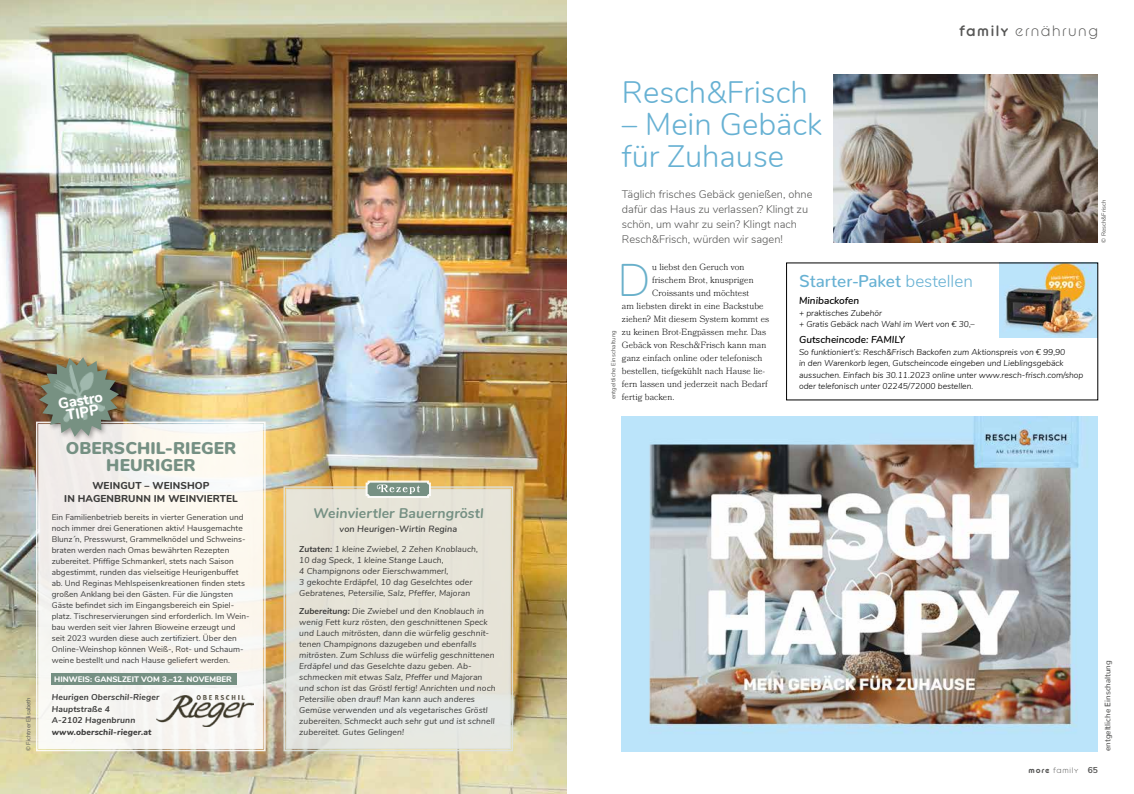
<style>
.page{position:relative;width:1134px;height:794px;background:#fff}
.page>*{position:absolute;margin:0;border:0;box-sizing:border-box;transform-origin:0 0}
.t1{font:200 45.7px "Nunito";color:#69b0ca}
.t2{font:300 31px/32px "Nunito";color:#67b1d3}
.t3{font:900 17px/17px "Nunito";letter-spacing:.01em;color:#759083;text-align:center}
.t4{font:500 17px "Nunito";color:#67b1d3}
.t5{font:15px "BC Alphapipe L";letter-spacing:.1em;color:#575756}
.t6{font:800 15px/12.5px "Nunito";color:#fff;text-align:center;scale:.96 1}
.t7{font:italic 700 14px "Nunito";letter-spacing:.01em;color:#759083}
.t8{font:300 11px/15px "Nunito";color:#575756}
.t9{font:800 10px/13px "Nunito";letter-spacing:.01em;color:#3c3c3b;text-align:center}
.t10{font:italic 600 10px "Nunito";color:#000}
.t11{font:300 9px "Bookmania";letter-spacing:.005em;color:#000}
.t12{font:italic 600 9px "Nunito";letter-spacing:.01em;color:#3c3c3b}
.t13{font:italic 8.5px/11px "Nunito";letter-spacing:.01em;color:#3c3c3b}
.t14{font:italic 300 8.5px/11.5px "Nunito";color:#000}
.t15{font:italic 700 8.5px/11.5px "Nunito";letter-spacing:.015em;color:#3c3c3b}
.t16{font:italic 800 8.5px "Nunito";letter-spacing:.015em;color:#3c3c3b}
.t17{font:8.2px/11px "Nunito";letter-spacing:.005em;color:#3c3c3b}
.t18{font:800 8px "Nunito";color:#fff}
.t19{font:500 8px "Nunito";color:#575756}
.t20{font:8px "BC Alphapipe L";letter-spacing:.1em;color:#575756}
.t21{font:6px "Nunito";color:#575756}
.s1{font-weight:700}
.s2{font-family:"BC Alphapipe TSB";font-weight:700}
.s3{font-weight:300}
.s4{font-family:"BC Alphapipe RB";font-weight:700}
.s5{font-family:"Nunito";font-weight:700;font-size:8.5px}
</style>
<div class="page">
<img style="left:0;top:0;width:567px;height:794px">
<svg style="left:283px;top:485px;width:231px;height:267px;background:#d9caa6"></svg>
<svg style="left:286px;top:488px;width:225px;height:261px;background:#e5e3da"></svg>
<svg style="left:35px;top:421px;width:231px;height:331px"></svg>
<svg style="left:38px;top:424px;width:225px;height:325px"></svg>
<div style="left:52px;top:673px;width:185px;height:11px;background:#759083"></div>
<img style="left:156px;top:695px;width:98px;height:32px">
<svg style="left:366px;top:481px;width:65px;height:17px"></svg>
<div style="left:37px;top:355px;width:88px;height:88px;background:#000;opacity:.35"></div>
<svg style="left:39px;top:357px;width:80px;height:80px;background:#a0967f"></svg>
<img style="left:49px;top:359px;width:58px;height:66px">
<img style="left:622px;top:417px;width:476px;height:334px">
<img style="left:833px;top:75px;width:265px;height:167px">
<img style="left:999px;top:265px;width:97px;height:73px">
<p class="t21" style="left:24px;top:751px;width:56px;rotate:-90deg">© Fichtner Elisabeth</p>
<h3 class="t6" style="left:57px;top:397px;width:48px;rotate:-10deg">Gastro<br>TIPP</h3>
<h3 class="t3" style="left:66px;top:439px;width:172px">OBERSCHIL-RIEGER<br>HEURIGER</h3>
<p class="t9" style="left:64px;top:479px;width:175px">WEINGUT – WEINSHOP<br>IN HAGENBRUNN IM WEINVIERTEL</p>
<p class="t17" style="left:52px;top:511px;width:199px">Ein Familienbetrieb bereits in vierter Generation und noch immer drei Generationen aktiv! Hausgemachte Blunz´n, Presswurst, Grammelknödel und Schweins&shy;braten werden nach Omas bewährten Rezepten zubereitet. Pfiffige Schmankerl, stets nach Saison abgestimmt, runden das vielseitige Heurigenbuffet ab. Und Reginas Mehlspeisenkreationen finden stets großen Anklang bei den Gästen. Für die Jüngsten Gäste befindet sich im Eingangsbereich ein Spiel&shy;platz. Tischreservierungen sind erforderlich. Im Wein&shy;bau werden seit vier Jahren Bioweine erzeugt und seit 2023 wurden diese auch zertifiziert. Über den Online-Weinshop können Weiß-, Rot- und Schaum&shy;weine bestellt und nach Hause geliefert werden.</p>
<p class="t15" style="left:52px;top:691px;width:109px">Heurigen Oberschil-Rieger<br>Hauptstraße 4<br>A-2102 Hagenbrunn</p>
<p class="t16" style="left:52px;top:725px;width:101px">www.oberschil-rieger.at</p>
<p class="t18" style="left:54px;top:673px;width:179px">HINWEIS: GANSLZEIT VOM 3.–12. NOVEMBER</p>
<h3 class="t7" style="left:313px;top:503px;width:172px">Weinviertler Bauerngröstl</h3>
<p class="t12" style="left:340px;top:522px;width:119px">von Heurigen-Wirtin Regina</p>
<p class="t13" style="left:299px;top:543px;width:180px"><span class="s1">Zutaten:</span> 1 kleine Zwiebel, 2 Zehen Knoblauch, 10 dag Speck, 1 kleine Stange Lauch,<br>4 Champignons oder Eierschwammerl,<br>3 gekochte Erdäpfel, 10 dag Geselchtes oder Gebratenes, Petersilie, Salz, Pfeffer, Majoran</p>
<p class="t13" style="left:299px;top:605px;width:198px"><span class="s1">Zubereitung:</span> Die Zwiebel und den Knoblauch in wenig Fett kurz rösten, den geschnittenen Speck und Lauch mitrösten, dann die würfelig geschnit&shy;tenen Champignons dazugeben und ebenfalls mitrösten. Zum Schluss die würfelig geschnittenen Erdäpfel und das Geselchte dazu geben. Ab&shy;schmecken mit etwas Salz, Pfeffer und Majoran und schon ist das Gröstl fertig! Anrichten und noch Petersilie oben drauf! Man kann auch anderes Gemüse verwenden und als vegetarisches Gröstl zubereiten. Schmeckt auch sehr gut und ist schnell zubereitet. Gutes Gelingen!</p>
<h2 class="t2" style="left:622px;top:75px;width:187px">Resch&amp;Frisch</h2>
<h2 class="t2" style="left:622px;top:107px;width:202px">– Mein Gebäck für Zuhause</h2>
<h3 class="t5" style="left:959px;top:21px;width:140px"><span class="s2">familY</span> ernährung</h3>
<p class="t8" style="left:622px;top:186px;width:192px">Täglich frisches Gebäck genießen, ohne dafür das Haus zu verlassen? Klingt zu schön, um wahr zu sein? Klingt nach Resch&amp;Frisch, würden wir sagen!</p>
<h3 class="t4" style="left:799px;top:266px;width:175px">Starter-Paket <span class="s3">bestellen</span></h3>
<p class="t10" style="left:799px;top:293px;width:62px">Minibackofen</p>
<p class="t14" style="left:799px;top:306px;width:177px">+ praktisches Zubehör<br>+ Gratis Gebäck nach Wahl im Wert von € 30,–</p>
<p class="t10" style="left:799px;top:332px;width:107px">Gutscheincode: FAMILY</p>
<p class="t14" style="left:799px;top:345px;width:286px">So funktioniert’s: Resch&amp;Frisch Backofen zum Aktionspreis von € 99,90<br>in den Warenkorb legen, Gutscheincode eingeben und Lieblingsgebäck aussuchen. Einfach bis 30.11.2023 online unter www.resch-frisch.com/shop oder telefonisch unter 02245/72000 bestellen.</p>
<h1 class="t1" style="left:618px;top:247px;width:35px">D</h1>
<p class="t11" style="left:652px;top:262px;width:94px">u liebst den Geruch von</p>
<p class="t11" style="left:652px;top:275px;width:103px">frischem Brot, knusprigen</p>
<p class="t11" style="left:652px;top:288px;width:99px">Croissants und möchtest</p>
<p class="t11" style="left:622px;top:301px;width:143px">am liebsten direkt in eine Backstube</p>
<p class="t11" style="left:622px;top:314px;width:149px">ziehen? Mit diesem System kommt es</p>
<p class="t11" style="left:622px;top:327px;width:146px">zu keinen Brot-Engpässen mehr. Das</p>
<p class="t11" style="left:622px;top:340px;width:146px">Gebäck von Resch&amp;Frisch kann man</p>
<p class="t11" style="left:622px;top:353px;width:142px">ganz einfach online oder telefonisch</p>
<p class="t11" style="left:622px;top:366px;width:144px">bestellen, tiefgekühlt nach Hause lie-</p>
<p class="t11" style="left:622px;top:379px;width:147px">fern lassen und jederzeit nach Bedarf</p>
<p class="t11" style="left:622px;top:392px;width:54px">fertig backen.</p>
<p class="t21" style="left:609px;top:399px;width:71px;rotate:-90deg">entgeltliche Einschaltung</p>
<p class="t21" style="left:1099px;top:242px;width:44px;rotate:-90deg">© Resch&amp;Frisch</p>
<p class="t19" style="left:1101px;top:751px;width:92px;rotate:-90deg">entgeltliche Einschaltung</p>
<p class="t20" style="left:1028px;top:765px;width:71px"><span class="s4">more</span> familY <span class="s5">65</span></p>
</div>
